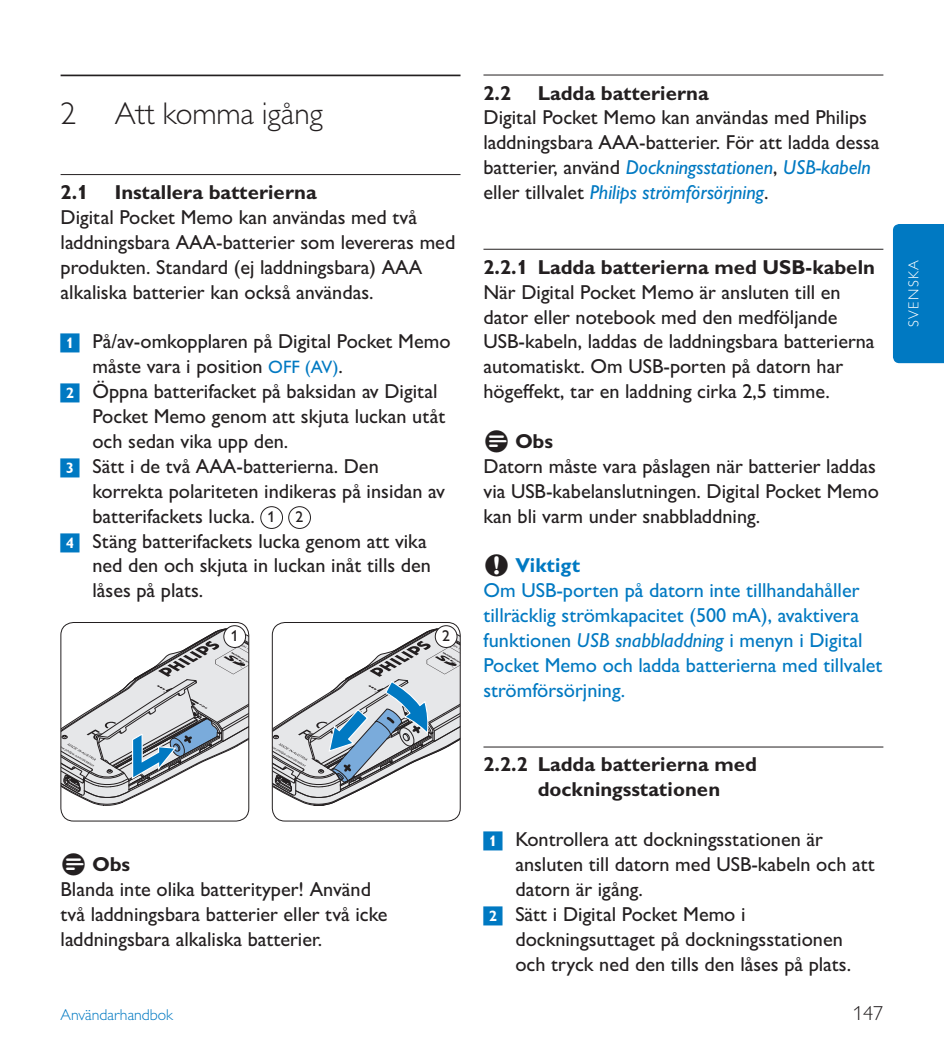
<style>
.page{position:relative;width:944px;height:1053px;background:#fff}
.page>*{position:absolute;margin:0;border:0;box-sizing:border-box;transform-origin:0 0}
.t1{font:300 31.5px "Gill Sans MT Pro";color:#231f20}
.t2{font:500 20.25px/25px "Gill Sans MT Pro";color:#231f20}
.t3{font:500 20.25px/25px "Gill Sans MT Pro";color:#0079c2}
.t4{font:700 20.25px/25px "Gill Sans MT Pro";color:#231f20}
.t5{font:700 20.25px "Gill Sans MT Pro";color:#0079c2}
.t6{font:300 20.25px "Gill Sans MT Pro";color:#231f20}
.t7{font:300 15.75px "Gill Sans MT Pro";color:#0079c2}
.t8{font:500 15.75px "Gill Sans MT Pro";color:#231f20}
.t9{font:300 14.62px "Gill Sans MT Pro";letter-spacing:.1em;color:#fff}
.s1{font-size:18px;color:#0079c2}
.s2{color:#0079c2}
.s3{font-size:15.75px}
.s4{font-style:italic;color:#0079c2}
.s5{font-style:italic}
</style>
<div class="page">
<div style="left:893px;top:224px;width:51px;height:139px;background:#0079c2"></div>
<hr style="left:483px;top:75px;width:400px;height:1px;background:#231f20">
<hr style="left:483px;top:249px;width:400px;height:1px;background:#231f20">
<hr style="left:483px;top:746px;width:400px;height:1px;background:#231f20">
<hr style="left:61px;top:75px;width:399px;height:1px;background:#231f20">
<hr style="left:61px;top:174px;width:399px;height:1px;background:#231f20">
<div style="left:260px;top:506px;width:23px;height:22px;border:1px solid #231f20;border-radius:50%"></div>
<div style="left:288px;top:506px;width:23px;height:22px;border:1px solid #231f20;border-radius:50%"></div>
<svg style="left:272px;top:627px;width:189px;height:179px"></svg>
<div style="left:272px;top:622px;width:188px;height:199px;border:1px solid #231f20;border-radius:13px"></div>
<div style="left:435px;top:625px;width:22px;height:22px;background:#fff;border-radius:50%"></div>
<div style="left:435px;top:625px;width:22px;height:22px;border:1px solid #231f20;border-radius:50%"></div>
<svg style="left:61px;top:627px;width:188px;height:179px"></svg>
<div style="left:61px;top:622px;width:188px;height:199px;border:1px solid #231f20;border-radius:13px"></div>
<div style="left:224px;top:625px;width:22px;height:22px;background:#fff;border-radius:50%"></div>
<div style="left:224px;top:625px;width:22px;height:22px;border:1px solid #231f20;border-radius:50%"></div>
<h1 class="t1" style="left:61px;top:95px;width:264px">2 Att komma igång</h1>
<p class="t4" style="left:61px;top:179px;width:29px">2.1</p>
<p class="t4" style="left:115px;top:179px;width:203px">Installera batterierna</p>
<p class="t2" style="left:61px;top:204px;width:396px">Digital Pocket Memo kan användas med två laddningsbara AAA-batterier som levereras med produkten. Standard (ej laddningsbara) AAA alkaliska batterier kan också användas.</p>
<p class="t2" style="left:92px;top:329px;width:360px">På/av-omkopplaren på Digital Pocket Memo måste vara i position <span class="s1">OFF (AV)</span>.<br>Öppna batterifacket på baksidan av Digital Pocket Memo genom att skjuta luckan utåt och sedan vika upp den.</p>
<p class="t2" style="left:92px;top:453px;width:354px;text-indent:-32px"><span class="s2">✓</span> Sätt i de två AAA-batterierna. Den korrekta polariteten indikeras på insidan av batterifackets lucka. <span class="s3">1</span></p>
<p class="t8" style="left:296px;top:507px;width:9px">2</p>
<p class="t2" style="left:92px;top:528px;width:340px;text-indent:-32px"><span class="s2">✔</span> Stäng batterifackets lucka genom att vika ned den och skjuta in luckan inåt tills den låses på plats.</p>
<p class="t8" style="left:231px;top:626px;width:9px">1</p>
<p class="t8" style="left:442px;top:626px;width:9px">2</p>
<p class="t4" style="left:92px;top:851px;width:39px">Obs</p>
<p class="t2" style="left:61px;top:876px;width:328px">Blanda inte olika batterityper! Använd två laddningsbara batterier eller två icke laddningsbara alkaliska batterier.</p>
<p class="t4" style="left:483px;top:80px;width:29px">2.2</p>
<p class="t4" style="left:538px;top:80px;width:173px">Ladda batterierna</p>
<p class="t2" style="left:483px;top:105px;width:398px">Digital Pocket Memo kan användas med Philips laddningsbara AAA-batterier. För att ladda dessa batterier, använd <span class="s4">Dockningsstationen</span>, <span class="s4">USB-kabeln </span>eller tillvalet <span class="s4">Philips strömförsörjning</span>.</p>
<p class="t4" style="left:483px;top:254px;width:393px">2.2.1 Ladda batterierna med USB-kabeln</p>
<p class="t2" style="left:483px;top:279px;width:393px">När Digital Pocket Memo är ansluten till en dator eller notebook med den medföljande USB-kabeln, laddas de laddningsbara batterierna automatiskt. Om USB-porten på datorn har högeffekt, tar en laddning cirka 2,5 timme.</p>
<p class="t4" style="left:515px;top:428px;width:39px">Obs</p>
<p class="t2" style="left:483px;top:453px;width:397px">Datorn måste vara påslagen när batterier laddas via USB-kabelanslutningen. Digital Pocket Memo kan bli varm under snabbladdning.</p>
<p class="t5" style="left:515px;top:553px;width:67px">Viktigt</p>
<p class="t3" style="left:483px;top:577px;width:401px">Om USB-porten på datorn inte tillhandahåller tillräcklig strömkapacitet (500 mA), avaktivera funktionen <span class="s5">USB snabbladdning</span> i menyn i Digital Pocket Memo och ladda batterierna med tillvalet strömförsörjning.</p>
<p class="t4" style="left:538px;top:751px;width:221px;text-indent:-54px">2.2.2 Ladda batterierna med dockningsstationen</p>
<p class="t2" style="left:515px;top:826px;width:361px">Kontrollera att dockningsstationen är ansluten till datorn med USB-kabeln och att datorn är igång.<br>Sätt i Digital Pocket Memo i dockningsuttaget på dockningsstationen och tryck ned den tills den låses på plats.</p>
<p class="t7" style="left:61px;top:1005px;width:114px">Användarhandbok</p>
<p class="t6" style="left:853px;top:1001px;width:32px">147</p>
<p class="t9" style="left:905px;top:327px;width:69px;rotate:-90deg">SVENSKA</p>
</div>
